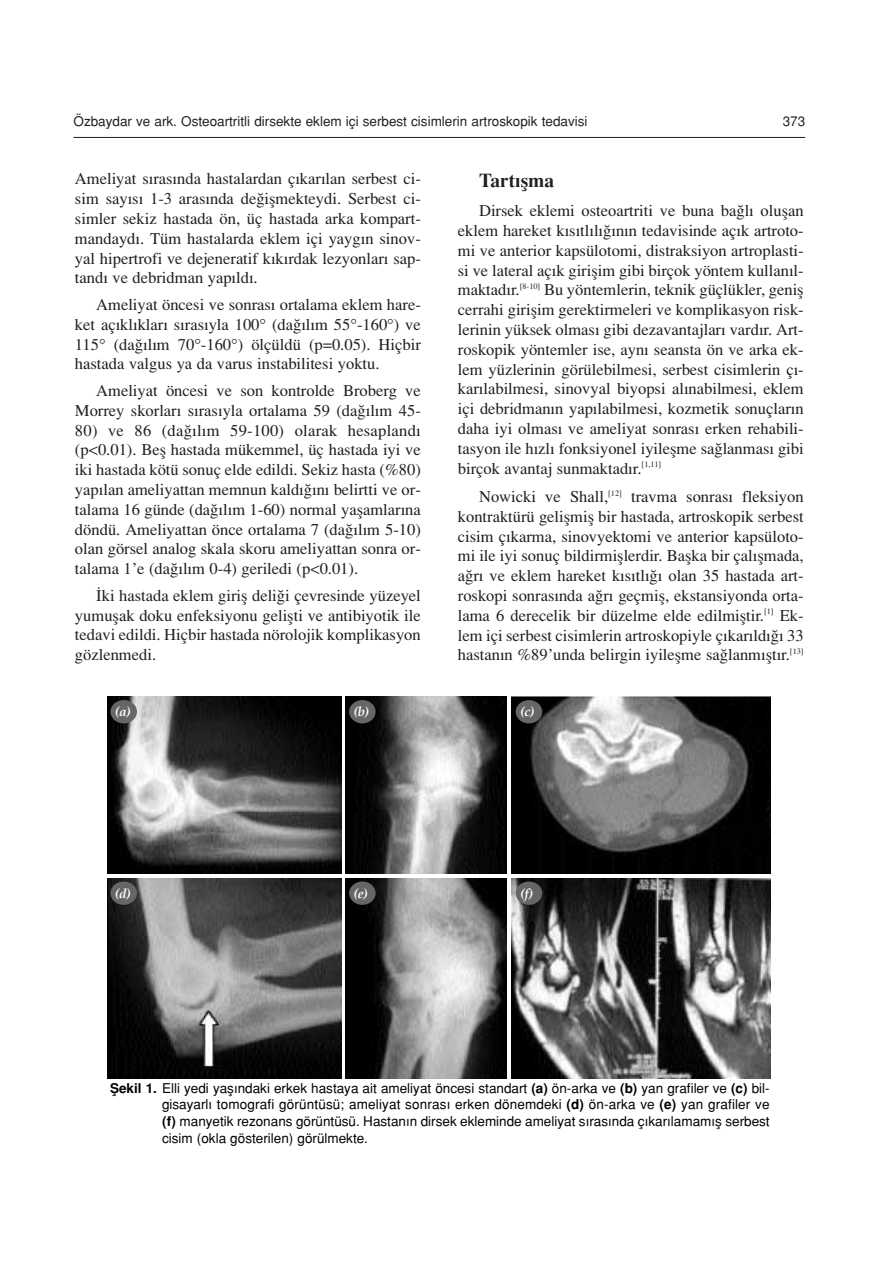
<style>
.page{position:relative;width:893px;height:1263px;background:#fff}
.page>*{position:absolute;margin:0;border:0;box-sizing:border-box;transform-origin:0 0}
.t1{font:19.5px "Times Turk B";color:#231f20}
.t2{font:16.5px/19.8px "Times Turk";color:#231f20;text-align:justify}
.t3{font:13.5px/16.6px "Helvetica Turk";color:#000;text-align:justify}
.t4{font:13.5px "Helvetica Turk";color:#231f20}
.t5{font:13.5px "Palatino Turk BI";color:#fff}
.s1{font-family:"Helvetica Turk B"}
</style>
<div class="page">
<hr style="left:73px;top:137px;width:732px;height:1px;background:#231f20">
<img style="left:107px;top:697px;width:235px;height:177px">
<img style="left:345px;top:697px;width:161px;height:177px">
<img style="left:511px;top:697px;width:259px;height:177px">
<img style="left:107px;top:878px;width:235px;height:201px">
<img style="left:345px;top:878px;width:161px;height:201px">
<img style="left:511px;top:878px;width:259px;height:201px">
<div style="left:110px;top:700px;width:27px;height:23px;background:#666;border-radius:50%"></div>
<div style="left:110px;top:882px;width:27px;height:23px;background:#666;border-radius:50%"></div>
<div style="left:349px;top:700px;width:26px;height:23px;background:#666;border-radius:50%"></div>
<div style="left:349px;top:882px;width:26px;height:23px;background:#666;border-radius:50%"></div>
<div style="left:515px;top:700px;width:27px;height:23px;background:#666;border-radius:50%"></div>
<div style="left:515px;top:882px;width:27px;height:23px;background:#666;border-radius:50%"></div>
<p class="t4" style="left:73px;top:116px;width:515px">Özbaydar ve ark. Osteoartritli dirsekte eklem içi serbest cisimlerin artroskopik tedavisi</p>
<p class="t4" style="left:782px;top:116px;width:24px">373</p>
<p class="t2" style="left:75px;top:170px;width:347px">Ameliyat s›ras›nda hastalardan ç›kar›lan serbest ci&shy;sim say›s› 1-3 aras›nda de¤iflmekteydi. Serbest ci&shy;simler sekiz hastada ön, üç hastada arka kompart&shy;mandayd›. Tüm hastalarda eklem içi yayg›n sinov&shy;yal hipertrofi ve dejeneratif k›k›rdak lezyonlar› sap&shy;tand› ve debridman yap›ld›.</p>
<p class="t2" style="left:75px;top:296px;width:347px;text-indent:21px">Ameliyat öncesi ve sonras› ortalama eklem hare&shy;ket aç›kl›klar› s›ras›yla 100° (da¤›l›m 55°-160°) ve 115° (da¤›l›m 70°-160°) ölçüldü (p=0.05). Hiçbir hastada valgus ya da varus instabilitesi yoktu.</p>
<p class="t2" style="left:75px;top:382px;width:347px;text-align:right">Ameliyat öncesi ve son kontrolde Broberg ve<br>Morrey skorlar› s›ras›yla ortalama 59 (da¤›l›m 45-</p>
<p class="t2" style="left:75px;top:422px;width:347px">80) ve 86 (da¤›l›m 59-100) olarak hesapland› (p&lt;0.01). Befl hastada mükemmel, üç hastada iyi ve iki hastada kötü sonuç elde edildi. Sekiz hasta (%80) yap›lan ameliyattan memnun kald›¤›n› belirtti ve or&shy;talama 16 günde (da¤›l›m 1-60) normal yaflamlar›na döndü. Ameliyattan önce ortalama 7 (da¤›l›m 5-10) olan görsel analog skala skoru ameliyattan sonra or&shy;talama 1’e (da¤›l›m 0-4) geriledi (p&lt;0.01).</p>
<p class="t2" style="left:75px;top:587px;width:347px;text-indent:21px">‹ki hastada eklem girifl deli¤i çevresinde yüzeyel yumuflak doku enfeksiyonu geliflti ve antibiyotik ile tedavi edildi. Hiçbir hastada nörolojik komplikasyon gözlenmedi.</p>
<p class="t1" style="left:479px;top:174px;width:77px">Tart›flma</p>
<p class="t2" style="left:458px;top:202px;width:347px;text-indent:21px">Dirsek eklemi osteoartriti ve buna ba¤l› oluflan eklem hareket k›s›tl›l›¤›n›n tedavisinde aç›k artroto&shy;mi ve anterior kapsülotomi, distraksiyon artroplasti&shy;si ve lateral aç›k giriflim gibi birçok yöntem kullan›l&shy;maktad›r.<sup>[8-10]</sup> Bu yöntemlerin, teknik güçlükler, genifl cerrahi giriflim gerektirmeleri ve komplikasyon risk&shy;lerinin yüksek olmas› gibi dezavantajlar› vard›r. Art&shy;roskopik yöntemler ise, ayn› seansta ön ve arka ek&shy;lem yüzlerinin görülebilmesi, serbest cisimlerin ç›- kar›labilmesi, sinovyal biyopsi al›nabilmesi, eklem içi debridman›n yap›labilmesi, kozmetik sonuçlar›n daha iyi olmas› ve ameliyat sonras› erken rehabili&shy;tasyon ile h›zl› fonksiyonel iyileflme sa¤lanmas› gibi birçok avantaj sunmaktad›r.<sup>[1,11]</sup></p>
<p class="t2" style="left:458px;top:488px;width:347px;text-indent:21px">Nowicki ve Shall,<sup>[12]</sup> travma sonras› fleksiyon kontraktürü geliflmifl bir hastada, artroskopik serbest cisim ç›karma, sinovyektomi ve anterior kapsüloto&shy;mi ile iyi sonuç bildirmifllerdir. Baflka bir çal›flmada, a¤r› ve eklem hareket k›s›tl›¤› olan 35 hastada art&shy;roskopi sonras›nda a¤r› geçmifl, ekstansiyonda orta&shy;lama 6 derecelik bir düzelme elde edilmifltir.<sup>[1]</sup> Ek&shy;lem içi serbest cisimlerin artroskopiyle ç›kar›ld›¤› 33 hastan›n %89’unda belirgin iyileflme sa¤lanm›flt›r.<sup>[13]</sup></p>
<p class="t5" style="left:115px;top:707px;width:18px">(a)</p>
<p class="t5" style="left:353px;top:707px;width:17px">(b)</p>
<p class="t5" style="left:520px;top:707px;width:16px">(c)</p>
<p class="t5" style="left:115px;top:888px;width:18px">(d)</p>
<p class="t5" style="left:353px;top:888px;width:16px">(e)</p>
<p class="t5" style="left:520px;top:888px;width:15px">(f)</p>
<p class="t3" style="left:162px;top:1082px;width:609px;text-indent:-52px"><span class="s1">fiekil 1.</span> Elli yedi yafl›ndaki erkek hastaya ait ameliyat öncesi standart <span class="s1">(a)</span> ön-arka ve <span class="s1">(b)</span> yan grafiler ve <span class="s1">(c)</span> bil&shy;gisayarl› tomografi görüntüsü; ameliyat sonras› erken dönemdeki <span class="s1">(d)</span> ön-arka ve <span class="s1">(e)</span> yan grafiler ve <span class="s1">(f)</span> manyetik rezonans görüntüsü. Hastan›n dirsek ekleminde ameliyat s›ras›nda ç›kar›lamam›fl serbest cisim (okla gösterilen) görülmekte.</p>
</div>
